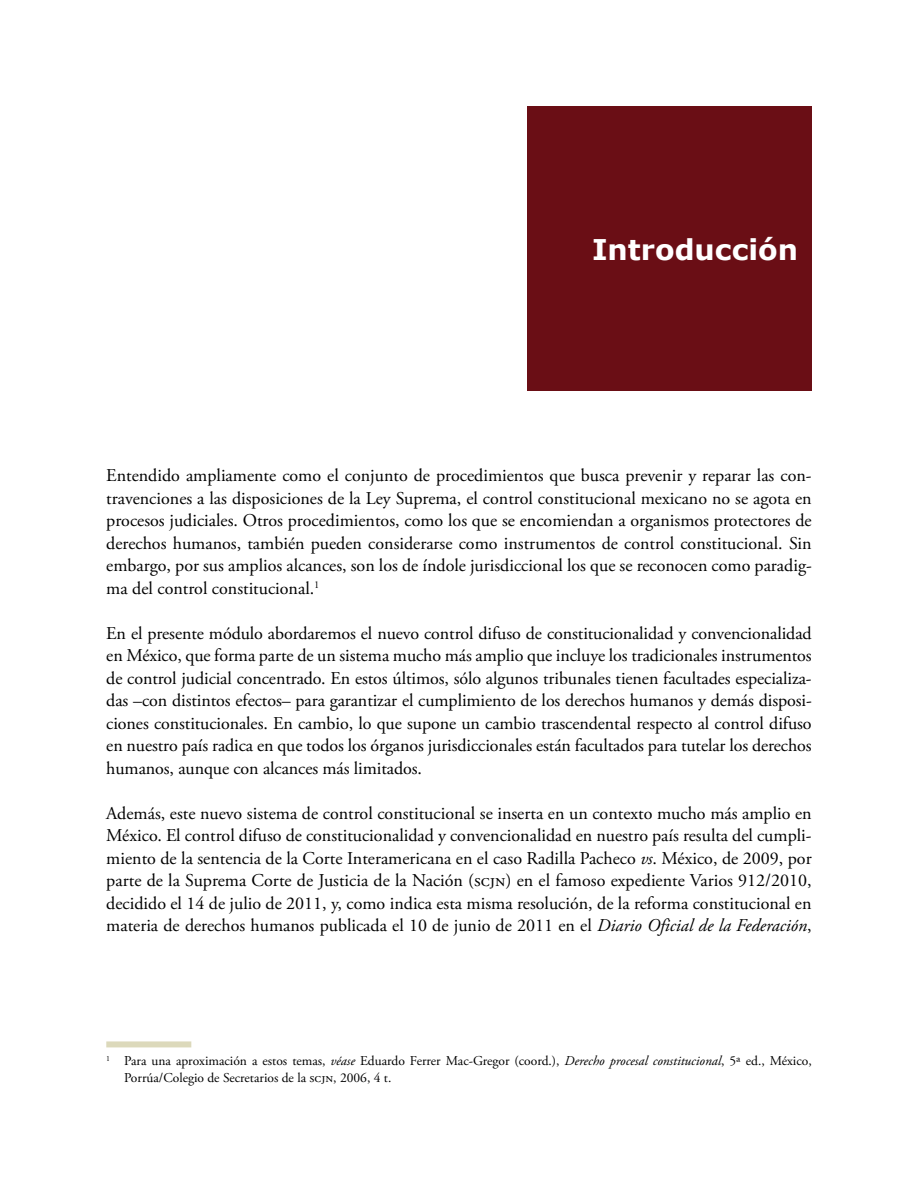
<style>
.page{position:relative;width:918px;height:1188px;background:#fff}
.page>*{position:absolute;margin:0;border:0;box-sizing:border-box;transform-origin:0 0}
.t1{font:700 28.5px "Verdana";color:#fff}
.t2{font:18px/22.5px "Adobe Garamond Pro";letter-spacing:.065em;color:#000;text-align:justify}
.t3{font:13.5px/16.5px "Adobe Garamond Pro";color:#000}
.s1{font-style:italic}
</style>
<div class="page">
<div style="left:527px;top:106px;width:285px;height:285px;background:#6a0e15"></div>
<div style="left:106px;top:1041px;width:85px;height:6px;background:#dcd9bb"></div>
<h1 class="t1" style="left:592px;top:231px;width:207px">Introducción</h1>
<p class="t2" style="left:106px;top:465px;width:707px">Entendido ampliamente como el conjunto de procedimientos que busca prevenir y reparar las con&shy;travenciones a las disposiciones de la Ley Suprema, el control constitucional mexicano no se agota en procesos judiciales. Otros procedimientos, como los que se encomiendan a organismos protectores de derechos humanos, también pueden considerarse como instrumentos de control constitucional. Sin embargo, por sus amplios alcances, son los de índole jurisdiccional los que se reconocen como paradig&shy;ma del control constitucional.<sup>1</sup></p>
<p class="t2" style="left:106px;top:623px;width:707px">En el presente módulo abordaremos el nuevo control difuso de constitucionalidad y convencionalidad en México, que forma parte de un sistema mucho más amplio que incluye los tradicionales instrumentos de control judicial concentrado. En estos últimos, sólo algunos tribunales tienen facultades especializa&shy;das –con distintos efectos– para garantizar el cumplimiento de los derechos humanos y demás disposi&shy;ciones constitucionales. En cambio, lo que supone un cambio trascendental respecto al control difuso en nuestro país radica en que todos los órganos jurisdiccionales están facultados para tutelar los derechos humanos, aunque con alcances más limitados.</p>
<p class="t2" style="left:106px;top:803px;width:707px">Además, este nuevo sistema de control constitucional se inserta en un contexto mucho más amplio en México. El control difuso de constitucionalidad y convencionalidad en nuestro país resulta del cumpli&shy;miento de la sentencia de la Corte Interamericana en el caso Radilla Pacheco <span class="s1">vs</span>. México, de 2009, por parte de la Suprema Corte de Justicia de la Nación (scjn) en el famoso expediente Varios 912/2010, decidido el 14 de julio de 2011, y, como indica esta misma resolución, de la reforma constitucional en materia de derechos humanos publicada el 10 de junio de 2011 en el <span class="s1">Diario Oficial de la Federación</span>,</p>
<p class="t3" style="left:124px;top:1053px;width:689px;text-indent:-18px"><sup>1</sup> Para una aproximación a estos temas, <span class="s1">véase</span> Eduardo Ferrer Mac-Gregor (coord.), <span class="s1">Derecho procesal constitucional</span>, 5ª ed., México,<br>Porrúa/Colegio de Secretarios de la scjn, 2006, 4 t.</p>
</div>
